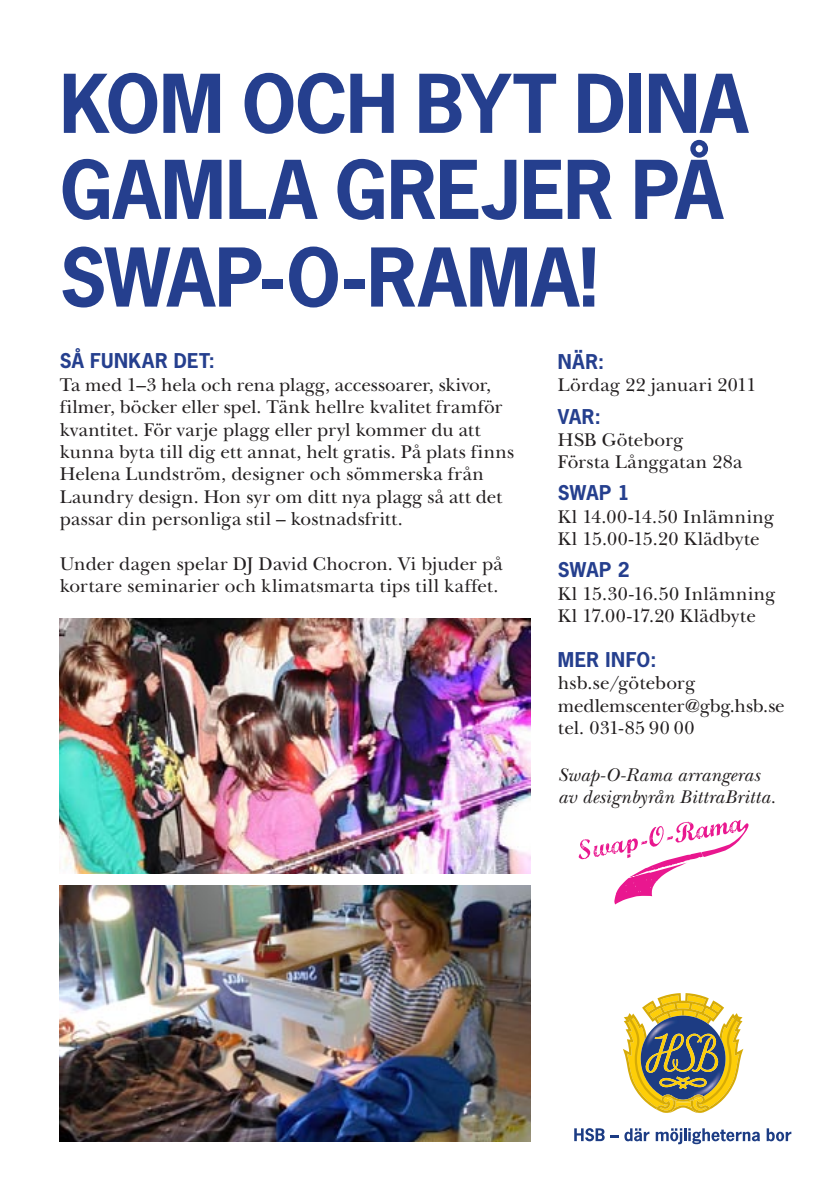
<style>
.page{position:relative;width:840px;height:1191px;background:#fff}
.page>*{position:absolute;margin:0;border:0;box-sizing:border-box;transform-origin:0 0}
.t1{font:700 76px/86.8px "News Gothic Std";letter-spacing:-.005em;color:#253f8e}
.t2{font:19.2px/22.4px "New Baskerville";letter-spacing:.01em;color:#231f20}
.t3{font:italic 19.2px/22.4px "New Baskerville";letter-spacing:.015em;color:#231f20}
.t4{font:700 19.2px "News Gothic";letter-spacing:.03em;color:#253f8e}
.t5{font:700 19.2px "News Gothic Std";letter-spacing:.02em;color:#253f8e}
</style>
<div class="page">
<img style="left:60px;top:618px;width:470px;height:255px">
<img style="left:60px;top:886px;width:470px;height:255px">
<svg style="left:578px;top:820px;width:170px;height:84px"></svg>
<svg style="left:623px;top:993px;width:120px;height:120px"></svg>
<img style="left:670px;top:1096px;width:24px;height:8px">
<svg style="left:574px;top:1128px;width:30px;height:13px"></svg>
<svg style="left:610px;top:1135px;width:8px;height:2px"></svg>
<svg style="left:624px;top:1128px;width:25px;height:13px"></svg>
<svg style="left:655px;top:1128px;width:104px;height:16px"></svg>
<svg style="left:766px;top:1128px;width:24px;height:13px"></svg>
<h1 class="t1" style="left:60px;top:59px;width:666px">KOM OCH BYT DINA<br>GAMLA GREJER PÅ<br>SWAP-O-RAMA!</h1>
<p class="t5" style="left:60px;top:348px;width:156px">SÅ FUNKAR DET:</p>
<p class="t2" style="left:60px;top:373px;width:455px">Ta med 1–3 hela och rena plagg, accessoarer, skivor, filmer, böcker eller spel. Tänk hellre kvalitet framför kvantitet. För varje plagg eller pryl kommer du att kunna byta till dig ett annat, helt gratis. På plats finns Helena Lundström, designer och sömmerska från Laundry design. Hon syr om ditt nya plagg så att det passar din personliga stil – kostnadsfritt.</p>
<p class="t2" style="left:60px;top:552px;width:444px">Under dagen spelar DJ David Chocron. Vi bjuder på kortare seminarier och klimatsmarta tips till kaffet.</p>
<p class="t4" style="left:557px;top:349px;width:48px">NÄR:</p>
<p class="t2" style="left:557px;top:374px;width:200px">Lördag 22 januari 2011</p>
<p class="t4" style="left:557px;top:403px;width:44px">VAR:</p>
<p class="t2" style="left:557px;top:428px;width:186px">HSB Göteborg<br>Första Långgatan 28a</p>
<p class="t4" style="left:557px;top:480px;width:73px">SWAP 1</p>
<p class="t2" style="left:557px;top:505px;width:218px">Kl 14.00-14.50 Inlämning<br>Kl 15.00-15.20 Klädbyte</p>
<p class="t4" style="left:557px;top:557px;width:73px">SWAP 2</p>
<p class="t2" style="left:557px;top:582px;width:219px">Kl 15.30-16.50 Inlämning<br>Kl 17.00-17.20 Klädbyte</p>
<p class="t4" style="left:557px;top:647px;width:100px">MER INFO:</p>
<p class="t2" style="left:557px;top:672px;width:228px">hsb.se/göteborg medlemscenter@gbg.hsb.se tel. 031-85 90 00</p>
<p class="t3" style="left:557px;top:763px;width:219px">Swap-O-Rama arrangeras av designbyrån BittraBritta.</p>
</div>
